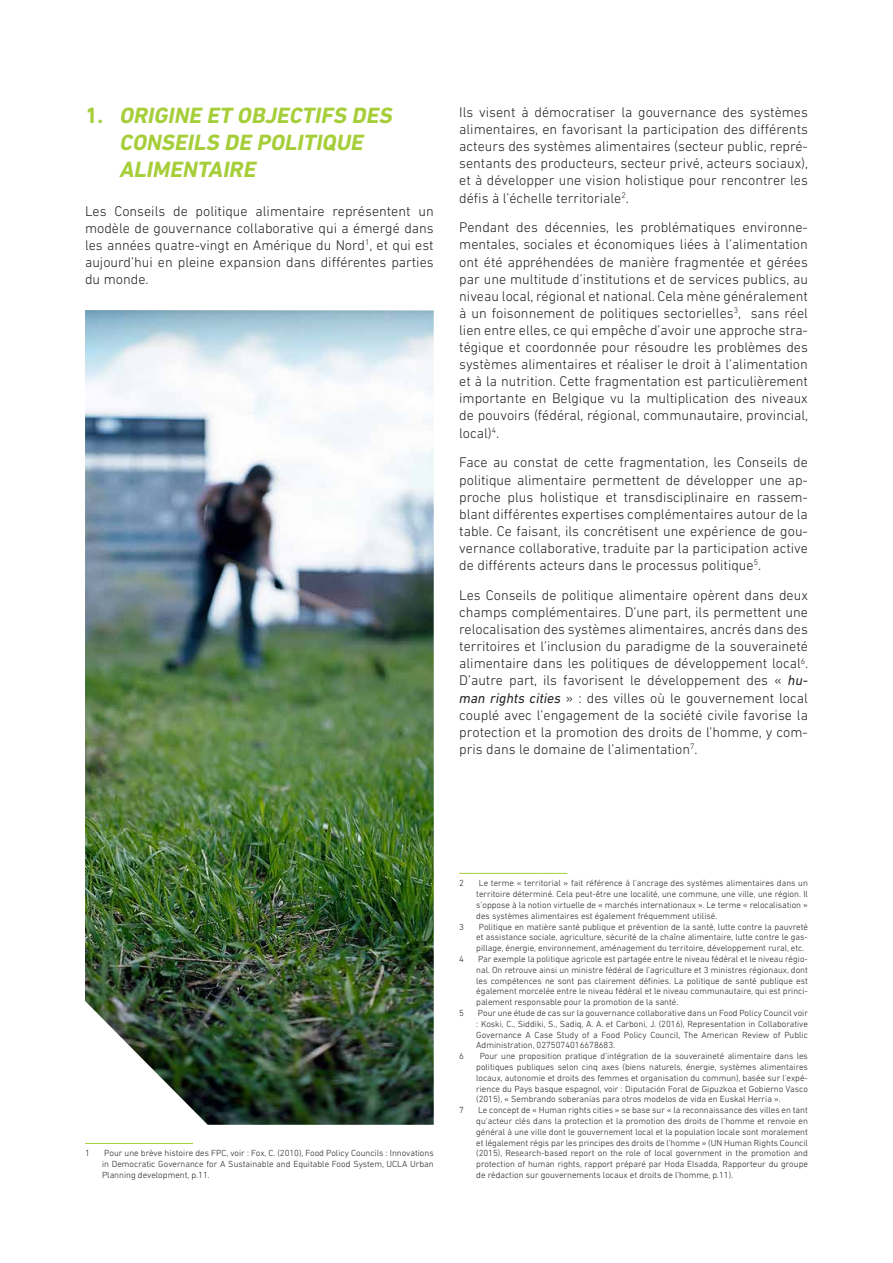
<style>
.page{position:relative;width:893px;height:1263px;background:#fff}
.page>*{position:absolute;margin:0;border:0;box-sizing:border-box;transform-origin:0 0}
.t1{font:italic 700 22.5px/27px "DIN Next LT Pro";color:#a6ce39}
.t2{font:300 14.25px/17.1px "DIN Next LT Pro";color:#231f20;text-align:justify}
.t3{font:300 9px/10.8px "DIN Next LT Pro";color:#231f20;text-align:justify}
.s1{font-style:normal}
.s2{font-weight:400;font-style:italic}
</style>
<div class="page">
<hr style="left:85px;top:1143px;width:108px;height:1px;background:#a6ce39">
<hr style="left:459px;top:873px;width:108px;height:1px;background:#a6ce39">
<img style="left:85px;top:310px;width:349px;height:815px">
<h1 class="t1" style="left:119px;top:102px;width:279px;text-indent:-34px"><span class="s1">1 .</span> ORIGINE ET OBJECTIFS DES<br>CONSEILS DE POLITIQUE<br>ALIMENTAIRE</h1>
<h2 class="t2" style="left:85px;top:202px;width:350px">Les Conseils de politique alimentaire représentent un modèle de gouvernance collaborative qui a émergé dans les années quatre-vingt en Amérique du Nord<sup>1</sup>, et qui est aujourd’hui en pleine expansion dans différentes parties du monde.</h2>
<p class="t2" style="left:459px;top:103px;width:350px">Ils visent à démocratiser la gouvernance des systèmes alimentaires, en favorisant la participation des différents acteurs des systèmes alimentaires (secteur public, repré&shy;sentants des producteurs, secteur privé, acteurs sociaux), et à développer une vision holistique pour rencontrer les défis à l’échelle territoriale<sup>2</sup>.</p>
<p class="t2" style="left:459px;top:219px;width:350px">Pendant des décennies, les problématiques environne&shy;mentales, sociales et économiques liées à l’alimentation ont été appréhendées de manière fragmentée et gérées par une multitude d’institutions et de services publics, au niveau local, régional et national. Cela mène généralement à un foisonnement de politiques sectorielles<sup>3</sup>, sans réel lien entre elles, ce qui empêche d’avoir une approche stra&shy;tégique et coordonnée pour résoudre les problèmes des systèmes alimentaires et réaliser le droit à l’alimentation et à la nutrition. Cette fragmentation est particulièrement importante en Belgique vu la multiplication des niveaux de pouvoirs (fédéral, régional, communautaire, provincial, local)<sup>4</sup>.</p>
<p class="t2" style="left:459px;top:454px;width:350px">Face au constat de cette fragmentation, les Conseils de politique alimentaire permettent de développer une ap&shy;proche plus holistique et transdisciplinaire en rassem&shy;blant différentes expertises complémentaires autour de la table. Ce faisant, ils concrétisent une expérience de gou&shy;vernance collaborative, traduite par la participation active de différents acteurs dans le processus politique<sup>5</sup>.</p>
<p class="t2" style="left:459px;top:586px;width:350px">Les Conseils de politique alimentaire opèrent dans deux champs complémentaires. D’une part, ils permettent une relocalisation des systèmes alimentaires, ancrés dans des territoires et l’inclusion du paradigme de la souveraineté alimentaire dans les politiques de développement local<sup>6</sup>.<br>D’autre part, ils favorisent le développement des « <span class="s2">hu&shy;man rights cities</span> » : des villes où le gouvernement local couplé avec l’engagement de la société civile favorise la protection et la promotion des droits de l’homme, y com&shy;pris dans le domaine de l’alimentation<sup>7</sup>.</p>
<p class="t3" style="left:85px;top:1148px;width:6px">1</p>
<p class="t3" style="left:102px;top:1148px;width:333px">Pour une brève histoire des FPC, voir : Fox, C. (2010), Food Policy Councils : Innovations in Democratic Governance for A Sustainable and Equitable Food System, UCLA Urban Planning development, p.11.</p>
<p class="t3" style="left:459px;top:878px;width:6px">2</p>
<p class="t3" style="left:476px;top:878px;width:333px;text-indent:3px">Le terme « territorial » fait référence à l’ancrage des systèmes alimentaires dans un territoire déterminé. Cela peut-être une localité, une commune, une ville, une région. Il s’oppose à la notion virtuelle de « marchés internationaux ». Le terme « relocalisation » des systèmes alimentaires est également fréquemment utilisé.</p>
<p class="t3" style="left:459px;top:921px;width:6px">3</p>
<p class="t3" style="left:476px;top:921px;width:333px">Politique en matière santé publique et prévention de la santé, lutte contre la pauvreté et assistance sociale, agriculture, sécurité de la chaîne alimentaire, lutte contre le gas&shy;pillage, énergie, environnement, aménagement du territoire, développement rural, etc.</p>
<p class="t3" style="left:459px;top:953px;width:6px">4</p>
<p class="t3" style="left:476px;top:953px;width:333px">Par exemple la politique agricole est partagée entre le niveau fédéral et le niveau régio&shy;nal. On retrouve ainsi un ministre fédéral de l’agriculture et 3 ministres régionaux, dont les compétences ne sont pas clairement définies. La politique de santé publique est également morcelée entre le niveau fédéral et le niveau communautaire, qui est princi&shy;palement responsable pour la promotion de la santé.</p>
<p class="t3" style="left:459px;top:1007px;width:6px">5</p>
<p class="t3" style="left:476px;top:1007px;width:333px">Pour une étude de cas sur la gouvernance collaborative dans un Food Policy Council voir : Koski, C., Siddiki, S., Sadiq, A. A. et Carboni, J. (2016), Representation in Collaborative Governance A Case Study of a Food Policy Council, The American Review of Public Administration, 0275074016678683.</p>
<p class="t3" style="left:459px;top:1050px;width:6px">6</p>
<p class="t3" style="left:476px;top:1050px;width:333px;text-indent:3px">Pour une proposition pratique d’intégration de la souveraineté alimentaire dans les politiques publiques selon cinq axes (biens naturels, énergie, systèmes alimentaires locaux, autonomie et droits des femmes et organisation du commun), basée sur l’expé&shy;rience du Pays basque espagnol, voir : Diputación Foral de Gipuzkoa et Gobierno Vasco (2015), « Sembrando soberanías para otros modelos de vida en Euskal Herria ».</p>
<p class="t3" style="left:459px;top:1104px;width:6px">7</p>
<p class="t3" style="left:476px;top:1104px;width:333px">Le concept de « Human rights cities » se base sur « la reconnaissance des villes en tant qu’acteur clés dans la protection et la promotion des droits de l’homme et renvoie en général à une ville dont le gouvernement local et la population locale sont moralement et légalement régis par les principes des droits de l’homme » (UN Human Rights Council (2015), Research-based report on the role of local government in the promotion and protection of human rights, rapport préparé par Hoda Elsadda, Rapporteur du groupe de rédaction sur gouvernements locaux et droits de l’homme, p.11).</p>
</div>
